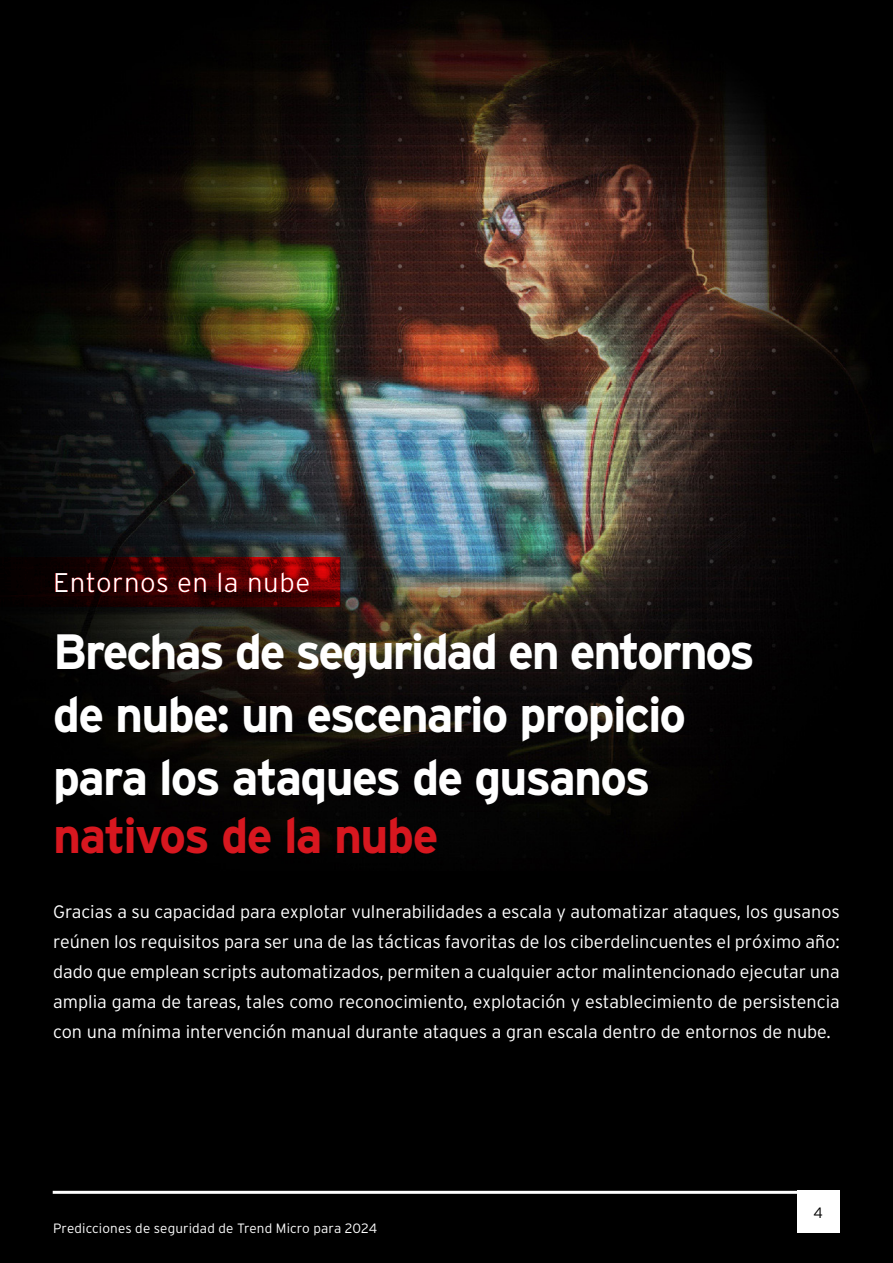
<style>
.page{position:relative;width:893px;height:1263px;background:#000}
.page>*{position:absolute;margin:0;border:0;box-sizing:border-box;transform-origin:0 0}
.H1_Section_Header{font:700 49.5px/63px "Interstate";letter-spacing:-.045em;color:#fff}
.H1_Section_Header-2{font:700 49.5px "Interstate";letter-spacing:-.035em;color:#d7171f}
.Body_Text_Category{font:300 27px "Interstate";letter-spacing:.02em;color:#fff}
.Body_Text_Section{font:300 18px/30px "Interstate";color:#fff;text-align:justify}
.t1{font:300 15px "Interstate";color:#000}
.t2{font:300 13.5px "Interstate";letter-spacing:.01em;color:#fff}
</style>
<div class="page">
<img style="left:0;top:11px;width:875px;height:832px">
<div style="left:797px;top:1191px;width:42px;height:42px;background:#fff"></div>
<hr style="left:53px;top:1191px;width:786px;height:3px;background:#fff">
<svg style="left:0;top:557px;width:340px;height:50px"></svg>
<p class="Body_Text_Category" style="left:53px;top:566px;width:259px">Entornos en la nube</p>
<p class="H1_Section_Header" style="left:53px;top:619px;width:703px">Brechas de seguridad en entornos de nube: un escenario propicio para los ataques de gusanos</p>
<p class="H1_Section_Header-2" style="left:53px;top:806px;width:387px">nativos de la nube</p>
<p class="Body_Text_Section" style="left:53px;top:896px;width:788px">Gracias a su capacidad para explotar vulnerabilidades a escala y automatizar ataques, los gusanos reúnen los requisitos para ser una de las tácticas favoritas de los ciberdelincuentes el próximo año: dado que emplean scripts automatizados, permiten a cualquier actor malintencionado ejecutar una amplia gama de tareas, tales como reconocimiento, explotación y establecimiento de persistencia con una mínima intervención manual durante ataques a gran escala dentro de entornos de nube.</p>
<p class="t2" style="left:53px;top:1220px;width:326px">Predicciones de seguridad de Trend Micro para 2024</p>
<p class="t1" style="left:813px;top:1203px;width:11px">4</p>
</div>
